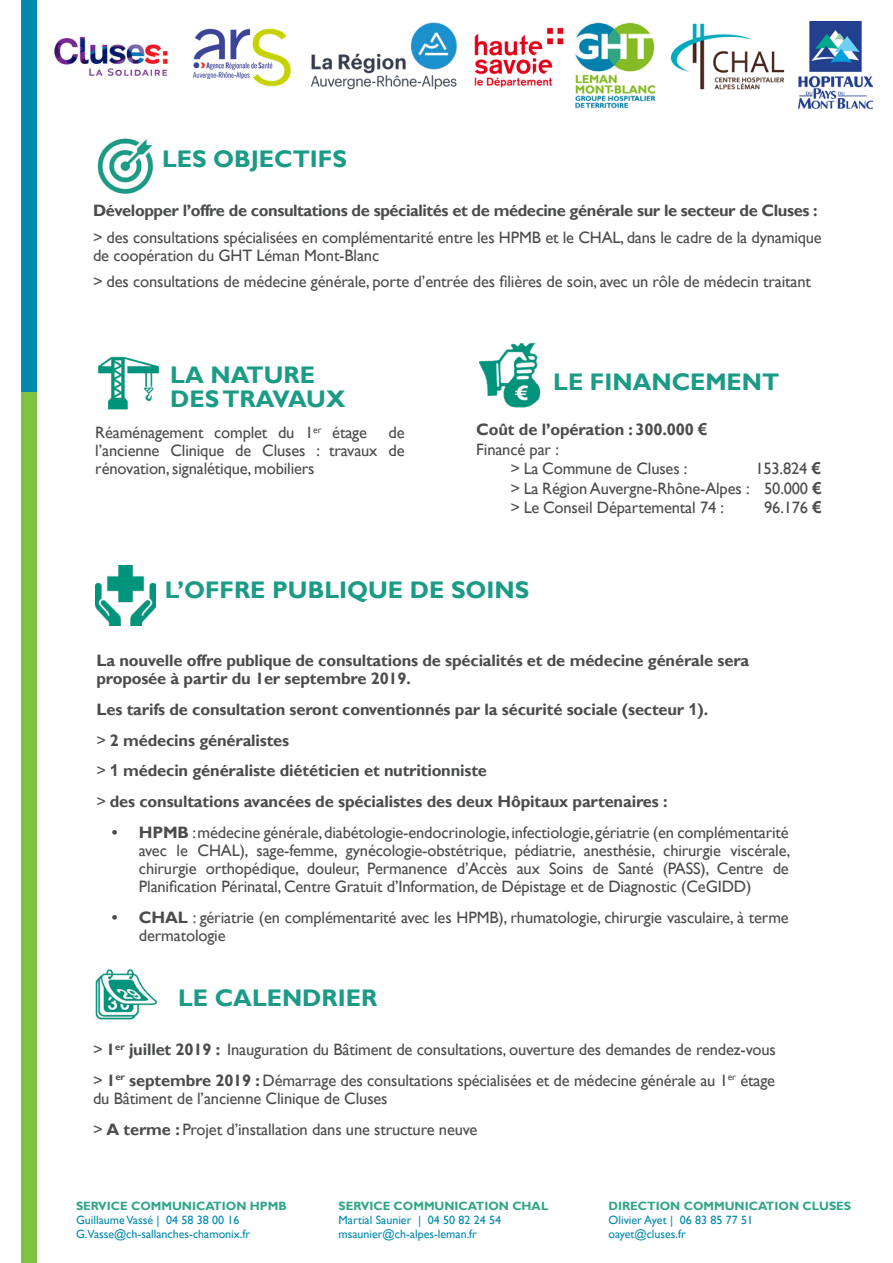
<style>
.page{position:relative;width:893px;height:1263px;background:#fff}
.page>*{position:absolute;margin:0;border:0;box-sizing:border-box;transform-origin:0 0}
.t1{font:700 24px "Gill Sans";color:#1b9b86}
.t2{font:16.5px/18px "Gill Sans";letter-spacing:-.01em;color:#4b4c4d}
.t3{font:700 16.5px/18px "Gill Sans";letter-spacing:-.01em;color:#4b4c4d}
.t4{font:12px "Gill Sans";color:#008aaf}
.t5{font:700 12px "Gill Sans";color:#31a587}
.s1{font-family:"Arial"}
.s2{font-family:"Arial";font-weight:700}
.s3{font-weight:400}
.s4{font-weight:700}
</style>
<div class="page">
<div style="left:21px;top:0;width:16px;height:393px;background:#008aaf"></div>
<div style="left:21px;top:393px;width:16px;height:870px;background:#7fc241"></div>
<img style="left:575px;top:22px;width:80px;height:88px">
<img style="left:670px;top:23px;width:115px;height:67px">
<img style="left:311px;top:22px;width:146px;height:68px">
<img style="left:474px;top:27px;width:90px;height:61px">
<img style="left:798px;top:22px;width:75px;height:88px">
<img style="left:54px;top:36px;width:114px;height:40px">
<img style="left:193px;top:28px;width:98px;height:59px">
<img style="left:479px;top:342px;width:62px;height:65px">
<img style="left:95px;top:969px;width:63px;height:51px">
<img style="left:97px;top:138px;width:56px;height:56px">
<img style="left:97px;top:356px;width:62px;height:54px">
<img style="left:95px;top:565px;width:61px;height:60px">
<p class="t1" style="left:162px;top:144px;width:186px">LES OBJECTIFS</p>
<p class="t3" style="left:93px;top:202px;width:726px">Développer l’offre de consultations de spécialités et de médecine générale sur le secteur de Cluses :</p>
<p class="t2" style="left:93px;top:229px;width:730px">&gt; des consultations spécialisées en complémentarité entre les HPMB et le CHAL, dans le cadre de la dynamique de coopération du GHT Léman Mont-Blanc</p>
<p class="t2" style="left:93px;top:273px;width:719px">&gt; des consultations de médecine générale, porte d’entrée des filières de soin, avec un rôle de médecin traitant</p>
<p class="t1" style="left:170px;top:361px;width:146px">LA NATURE</p>
<p class="t1" style="left:170px;top:385px;width:177px">DES TRAVAUX</p>
<p class="t2" style="left:95px;top:424px;width:273px">Réaménagement complet du 1<sup>er</sup> étage</p>
<p class="t2" style="left:95px;top:424px;width:311px;text-align:justify;text-indent:293px">de l’ancienne Clinique de Cluses : travaux de rénovation, signalétique, mobiliers</p>
<p class="t1" style="left:553px;top:367px;width:228px">LE FINANCEMENT</p>
<p class="t3" style="left:476px;top:421px;width:232px">Coût de l’opération : 300.000 <span class="s1">€</span></p>
<p class="t2" style="left:476px;top:441px;width:84px">Financé par :</p>
<p class="t2" style="left:510px;top:460px;width:179px">&gt; La Commune de Cluses :</p>
<p class="t2" style="left:755px;top:460px;width:67px">153.824 <span class="s2">€</span></p>
<p class="t2" style="left:510px;top:480px;width:313px">&gt; La Région Auvergne-Rhône-Alpes : 50.000 <span class="s2">€</span></p>
<p class="t2" style="left:510px;top:499px;width:215px">&gt; Le Conseil Départemental 74 :</p>
<p class="t2" style="left:764px;top:499px;width:59px">96.176 <span class="s2">€</span></p>
<p class="t1" style="left:165px;top:575px;width:366px">L’OFFRE PUBLIQUE DE SOINS</p>
<p class="t3" style="left:96px;top:652px;width:654px">La nouvelle offre publique de consultations de spécialités et de médecine générale sera proposée à partir du 1er septembre 2019.</p>
<p class="t3" style="left:96px;top:701px;width:613px">Les tarifs de consultation seront conventionnés par la sécurité sociale (secteur <span class="s1">1</span>).</p>
<p class="t3" style="left:96px;top:732px;width:194px"><span class="s3">&gt;</span> 2 médecins généralistes</p>
<p class="t3" style="left:96px;top:762px;width:392px"><span class="s3">&gt;</span> <span class="s1">1</span> médecin généraliste diététicien et nutritionniste</p>
<p class="t3" style="left:96px;top:793px;width:573px"><span class="s3">&gt;</span> des consultations avancées de spécialistes des deux Hôpitaux partenaires :</p>
<p class="t2" style="left:139px;top:824px;width:653px;text-align:justify;text-indent:-27px"><span class="s4">• HPMB</span> : médecine générale, diabétologie-endocrinologie, infectiologie, gériatrie (en complémentarité avec le CHAL), sage-femme, gynécologie-obstétrique, pédiatrie, anesthésie, chirurgie viscérale, chirurgie orthopédique, douleur, Permanence d’Accès aux Soins de Santé (PASS), Centre de Planification Périnatal, Centre Gratuit d’Information, de Dépistage et de Diagnostic (CeGIDD)</p>
<p class="t2" style="left:139px;top:908px;width:651px;text-indent:-27px"><span class="s4">• CHAL</span> : gériatrie (en complémentarité avec les HPMB), rhumatologie, chirurgie vasculaire, à terme dermatologie</p>
<p class="t1" style="left:178px;top:984px;width:201px">LE CALENDRIER</p>
<p class="t2" style="left:93px;top:1041px;width:684px">&gt; <span class="s4">1</span><sup>er</sup> <span class="s4">juillet 2019 :</span> Inauguration du Bâtiment de consultations, ouverture des demandes de rendez-vous</p>
<p class="t2" style="left:93px;top:1071px;width:684px">&gt; <span class="s4">1</span><sup>er</sup> <span class="s4">septembre 2019 :</span> Démarrage des consultations spécialisées et de médecine générale au 1<sup>er</sup> étage du Bâtiment de l’ancienne Clinique de Cluses</p>
<p class="t2" style="left:93px;top:1120px;width:386px">&gt; <span class="s4">A terme :</span> Projet d’installation dans une structure neuve</p>
<p class="t5" style="left:76px;top:1198px;width:212px">SERVICE COMMUNICATION HPMB</p>
<p class="t5" style="left:339px;top:1198px;width:211px">SERVICE COMMUNICATION CHAL</p>
<p class="t5" style="left:609px;top:1198px;width:244px">DIRECTION COMMUNICATION CLUSES</p>
<p class="t4" style="left:76px;top:1213px;width:165px">Guillaume Vassé | 04 58 38 00 16</p>
<p class="t4" style="left:339px;top:1213px;width:164px">Martial Saunier | 04 50 82 24 54</p>
<p class="t4" style="left:609px;top:1213px;width:146px">Olivier Ayet | 06 83 85 77 51</p>
<p class="t4" style="left:76px;top:1227px;width:176px">G.Vasse@ch-sallanches-chamonix.fr</p>
<p class="t4" style="left:339px;top:1227px;width:140px">msaunier@ch-alpes-leman.fr</p>
<p class="t4" style="left:609px;top:1227px;width:79px">oayet@cluses.fr</p>
</div>
